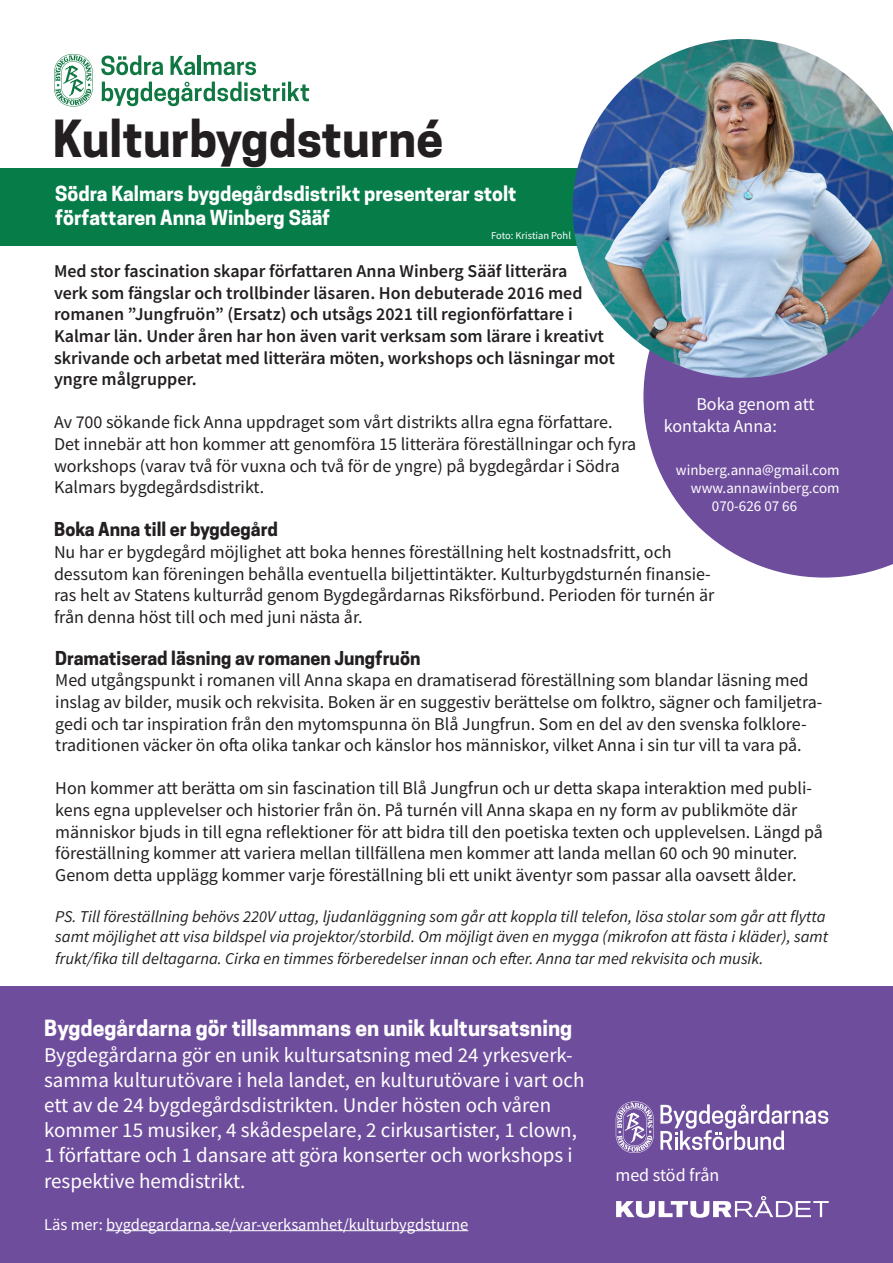
<style>
.page{position:relative;width:893px;height:1263px;background:#fff}
.page>*{position:absolute;margin:0;border:0;box-sizing:border-box;transform-origin:0 0}
.t1{font:700 48px "Cooper Hewitt";color:#231f20}
.t2{font:21px/25.2px "Source Sans Pro";color:#fff}
.t3{font:700 21px "Cooper Hewitt";color:#fff}
.t4{font:700 19.5px "Cooper Hewitt";color:#fff}
.t5{font:18px/21.6px "Source Sans Pro";color:#231f20}
.t6{font:600 18px/21.6px "Source Sans Pro";color:#231f20}
.t7{font:700 18px "Cooper Hewitt";color:#231f20}
.t8{font:18px/21.6px "Source Sans Pro";color:#fff}
.t9{font:italic 16.5px/19.8px "Source Sans Pro";color:#231f20}
.t10{font:16.5px "Source Sans Pro";color:#fff}
.t11{font:15px "Source Sans Pro";color:#fff}
.t12{font:10.5px "Source Sans Pro";color:#fff}
</style>
<div class="page">
<div style="left:0;top:168px;width:625px;height:78px;background:#067c49"></div>
<svg style="left:643px;top:378px;width:250px;height:200px;background:#8468ab"></svg>
<img style="left:573px;top:39px;width:320px;height:339px">
<div style="left:0;top:986px;width:893px;height:277px;background:#6f4d9d"></div>
<svg style="left:616px;top:1196px;width:213px;height:22px"></svg>
<hr style="left:106px;top:1230px;width:362px;height:1px;background:#fff">
<svg style="left:660px;top:1104px;width:168px;height:46px"></svg>
<svg style="left:616px;top:1101px;width:38px;height:52px"></svg>
<svg style="left:54px;top:54px;width:39px;height:52px"></svg>
<svg style="left:101px;top:55px;width:62px;height:20px"></svg>
<svg style="left:171px;top:56px;width:24px;height:19px"></svg>
<hr style="left:198px;top:55px;width:3px;height:20px;background:#0f7742">
<svg style="left:203px;top:62px;width:53px;height:13px"></svg>
<svg style="left:102px;top:82px;width:207px;height:24px"></svg>
<p class="t1" style="left:53px;top:111px;width:392px">Kulturbygdsturné</p>
<p class="t4" style="left:55px;top:183px;width:463px">Södra Kalmars bygdegårdsdistrikt presenterar stolt</p>
<p class="t4" style="left:55px;top:206px;width:276px">författaren Anna Winberg Sääf</p>
<p class="t12" style="left:491px;top:229px;width:81px">Foto: Kristian Pohl</p>
<p class="t6" style="left:54px;top:260px;width:562px">Med stor fascination skapar författaren Anna Winberg Sääf litterära<br>verk som fängslar och trollbinder läsaren. Hon debuterade 2016 med romanen ”Jungfruön” (Ersatz) och utsågs 2021 till regionförfattare i Kalmar län. Under åren har hon även varit verksam som lärare i kreativt skrivande och arbetat med litterära möten, workshops och läsningar mot yngre målgrupper.</p>
<p class="t5" style="left:54px;top:411px;width:584px">Av 700 sökande fick Anna uppdraget som vårt distrikts allra egna författare.<br>Det innebär att hon kommer att genomföra 15 litterära föreställningar och fyra workshops (varav två för vuxna och två för de yngre) på bygdegårdar i Södra</p>
<p class="t5" style="left:54px;top:476px;width:212px">Kalmars bygdegårdsdistrikt.</p>
<p class="t7" style="left:54px;top:519px;width:226px">Boka Anna till er bygdegård</p>
<p class="t5" style="left:54px;top:541px;width:662px">Nu har er bygdegård möjlighet att boka hennes föreställning helt kostnadsfritt, och dessutom kan föreningen behålla eventuella biljettintäkter. Kulturbygdsturnén finansie&shy;ras helt av Statens kulturråd genom Bygdegårdarnas Riksförbund. Perioden för turnén är från denna höst till och med juni nästa år.</p>
<p class="t8" style="left:664px;top:393px;width:152px;text-indent:32px">Boka genom att kontakta Anna:</p>
<p class="t11" style="left:676px;top:461px;width:165px">winberg.anna@gmail.com</p>
<p class="t11" style="left:691px;top:479px;width:150px">www.annawinberg.com</p>
<p class="t11" style="left:712px;top:497px;width:87px">070-626 07 66</p>
<p class="t7" style="left:55px;top:647px;width:367px">Dramatiserad läsning av romanen Jungfruön</p>
<p class="t5" style="left:55px;top:669px;width:755px">Med utgångspunkt i romanen vill Anna skapa en dramatiserad föreställning som blandar läsning med</p>
<p class="t5" style="left:55px;top:691px;width:769px">inslag av bilder, musik och rekvisita. Boken är en suggestiv berättelse om folktro, sägner och familjetra&shy;gedi och tar inspiration från den mytomspunna ön Blå Jungfrun. Som en del av den svenska folklore-</p>
<p class="t5" style="left:55px;top:734px;width:748px">traditionen väcker ön ofta olika tankar och känslor hos människor, vilket Anna i sin tur vill ta vara på.</p>
<p class="t5" style="left:55px;top:777px;width:769px">Hon kommer att berätta om sin fascination till Blå Jungfrun och ur detta skapa interaktion med publi&shy;kens egna upplevelser och historier från ön. På turnén vill Anna skapa en ny form av publikmöte där människor bjuds in till egna reflektioner för att bidra till den poetiska texten och upplevelsen. Längd på föreställning kommer att variera mellan tillfällena men kommer att landa mellan 60 och 90 minuter.</p>
<p class="t5" style="left:55px;top:864px;width:743px">Genom detta upplägg kommer varje föreställning bli ett unikt äventyr som passar alla oavsett ålder.</p>
<p class="t9" style="left:55px;top:907px;width:774px">PS. Till föreställning behövs 220V uttag, ljudanläggning som går att koppla till telefon, lösa stolar som går att flytta samt möjlighet att visa bildspel via projektor/storbild. Om möjligt även en mygga (mikrofon att fästa i kläder), samt</p>
<p class="t9" style="left:55px;top:948px;width:710px">frukt/fika till deltagarna. Cirka en timmes förberedelser innan och efter. Anna tar med rekvisita och musik.</p>
<p class="t3" style="left:44px;top:1016px;width:530px">Bygdegårdarna gör tillsammans en unik kultursatsning</p>
<p class="t2" style="left:44px;top:1042px;width:542px">Bygdegårdarna gör en unik kultursatsning med 24 yrkesverk&shy;samma kulturutövare i hela landet, en kulturutövare i vart och ett av de 24 bygdegårdsdistrikten. Under hösten och våren kommer 15 musiker, 4 skådespelare, 2 cirkusartister, 1 clown, 1 författare och 1 dansare att göra konserter och workshops i respektive hemdistrikt.</p>
<p class="t10" style="left:44px;top:1214px;width:426px">Läs mer: bygdegardarna.se/var-verksamhet/kulturbygdsturne</p>
<p class="t8" style="left:615px;top:1164px;width:105px">med stöd från</p>
</div>
